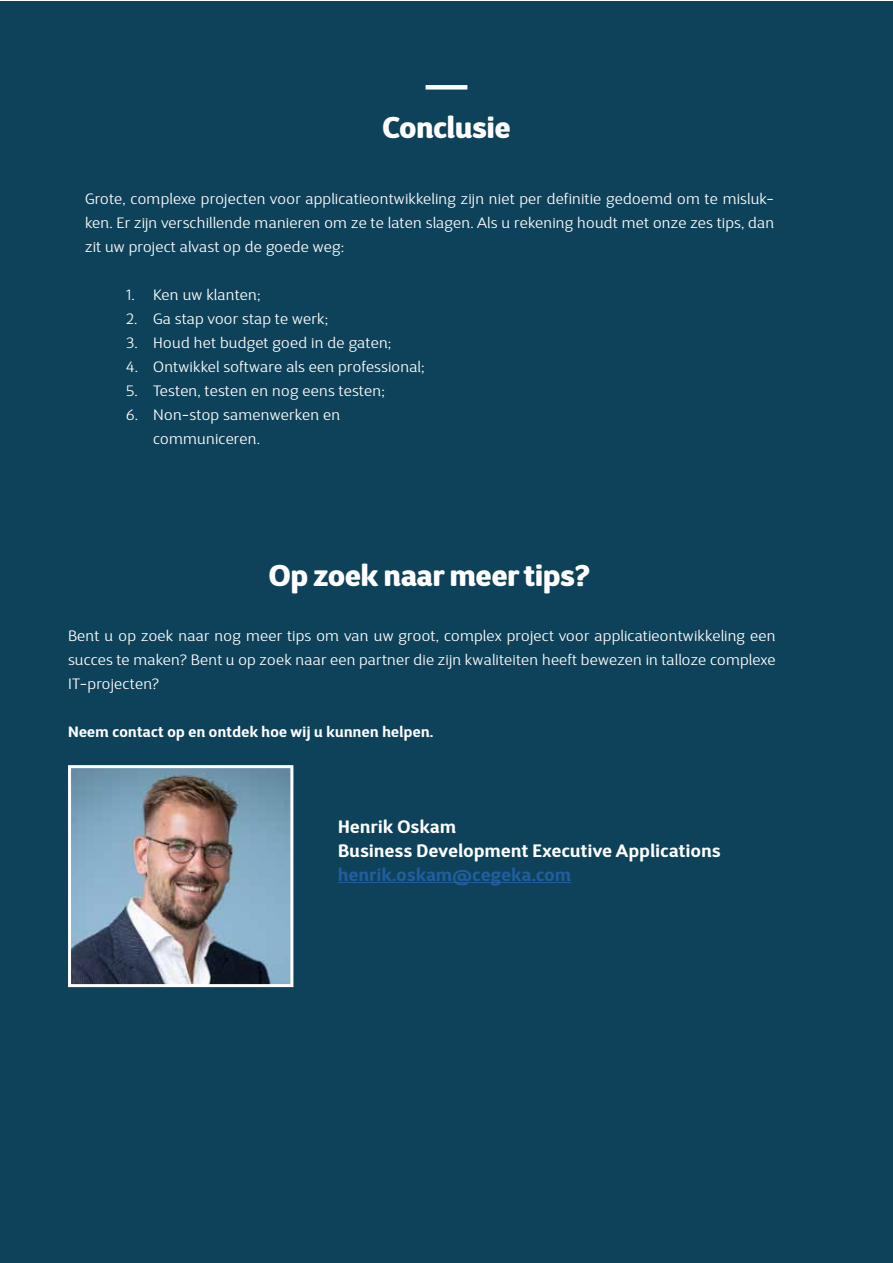
<style>
.page{position:relative;width:893px;height:1263px;background:#fff}
.page>*{position:absolute;margin:0;border:0;box-sizing:border-box;transform-origin:0 0}
.t1{font:900 30px "D Sari";color:#fff}
.t2{font:700 18px/24px "D Sari";letter-spacing:.025em;color:#fff}
.t3{font:700 18px "D Sari";letter-spacing:.025em;color:#215e9e}
.t4{font:300 15px/24px "D Sari";letter-spacing:.025em;color:#fff;text-align:justify}
.t5{font:700 15px "D Sari";letter-spacing:.025em;color:#fff}
</style>
<div class="page">
<div style="left:0;top:1px;width:893px;height:1262px;background:#0e425a"></div>
<hr style="left:338px;top:882px;width:233px;height:1px;background:#215e9e">
<img style="left:72px;top:769px;width:217px;height:214px">
<div style="left:68px;top:765px;width:225px;height:222px;border:3px solid #fff"></div>
<div style="left:426px;top:85px;width:41px;height:5px;background:#fff"></div>
<h1 class="t1" style="left:382px;top:107px;width:130px">Conclusie</h1>
<p class="t4" style="left:85px;top:187px;width:690px">Grote, complexe projecten voor applicatieontwikkeling zijn niet per definitie gedoemd om te misluk&shy;ken. Er zijn verschillende manieren om ze te laten slagen. Als u rekening houdt met onze zes tips, dan zit uw project alvast op de goede weg:</p>
<p class="t4" style="left:126px;top:283px;width:136px">1. Ken uw klanten;</p>
<p class="t4" style="left:126px;top:307px;width:203px">2. Ga stap voor stap te werk;</p>
<p class="t4" style="left:126px;top:331px;width:267px">3. Houd het budget goed in de gaten;</p>
<p class="t4" style="left:126px;top:355px;width:300px">4. Ontwikkel software als een professional;</p>
<p class="t4" style="left:126px;top:379px;width:260px">5. Testen, testen en nog eens testen;</p>
<p class="t4" style="left:153px;top:403px;width:188px;text-indent:-27px">6. Non-stop samenwerken en communiceren.</p>
<h1 class="t1" style="left:269px;top:556px;width:323px">Op zoek naar meer tips?</h1>
<p class="t4" style="left:68px;top:623px;width:709px">Bent u op zoek naar nog meer tips om van uw groot, complex project voor applicatieontwikkeling een succes te maken? Bent u op zoek naar een partner die zijn kwaliteiten heeft bewezen in talloze complexe IT-projecten?</p>
<p class="t5" style="left:68px;top:722px;width:367px">Neem contact op en ontdek hoe wij u kunnen helpen.</p>
<p class="t2" style="left:338px;top:814px;width:384px">Henrik Oskam<br>Business Development Executive Applications</p>
<p class="t3" style="left:338px;top:863px;width:234px">henrik.oskam@cegeka.com</p>
</div>
